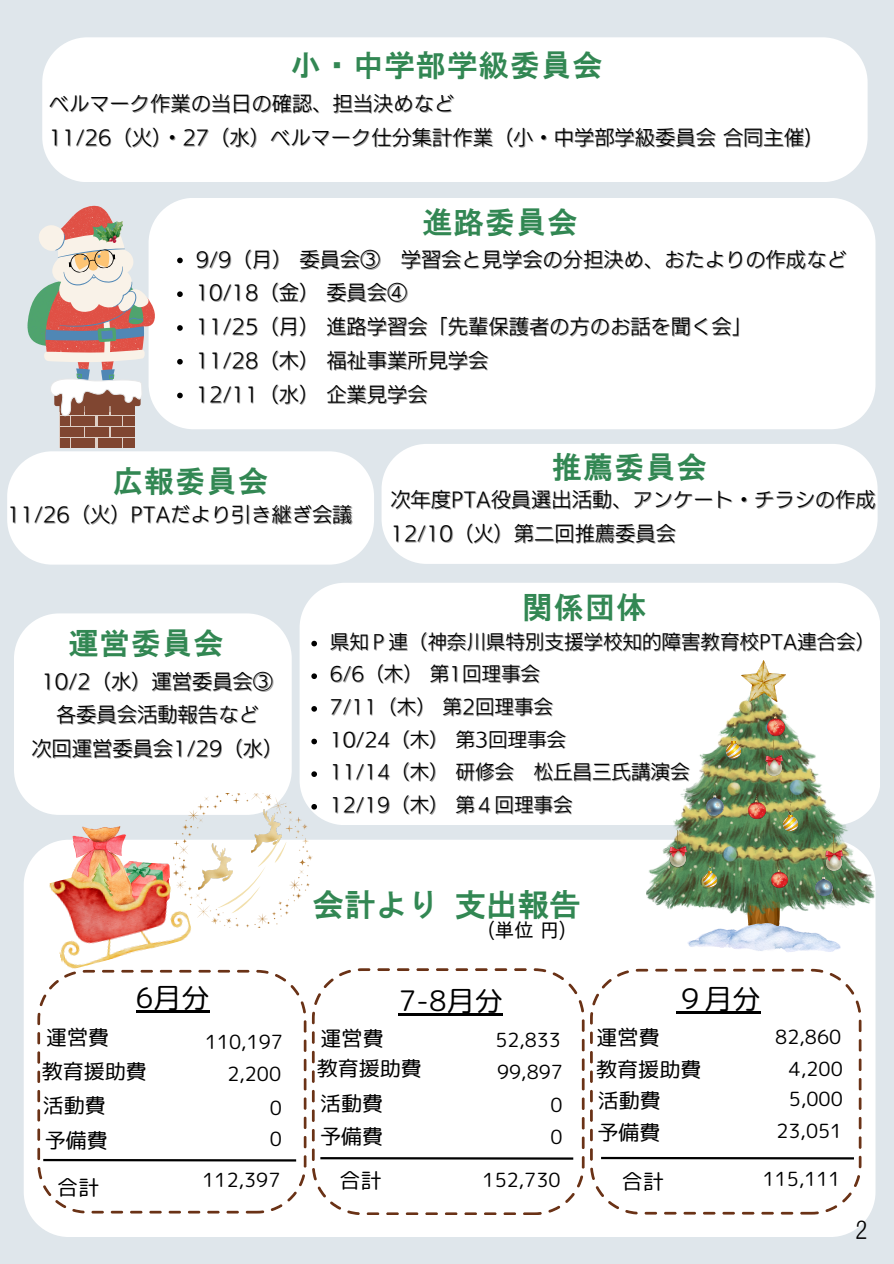
<style>
.page{position:relative;width:894px;height:1264px;background:#fff}
.page>*{position:absolute;margin:0;border:0;box-sizing:border-box;transform-origin:0 0}
.t1{font:31.5px "HG Gothic E";color:#328753}
.t2{font:30px "HG Gothic E";letter-spacing:.045em;color:#328753}
.t3{font:28.2px "rounded mplus 1 p regular";color:#000}
.t4{font:24px "HG Gothic M";color:#000}
.t5{font:21px "rounded mplus 1 p regular";color:#000}
.t6{font:20.25px "Canva UD Kakugo Small Pr 6 N R";color:#000}
.t7{font:19.5px "Canva UD Kakugo Small Pr 6 N R";color:#000}
.t8{font:19.5px "rounded mplus 1 p regular";color:#000}
.t9{font:19.5px "Canva Cezanne Pro N M";color:#000}
.s1{color:rgb(0 0 0/.4)}
</style>
<div class="page">
<div style="left:0;top:0;width:893px;height:1263px;background:#dfe6eb"></div>
<div style="left:42px;top:37px;width:825px;height:145px;background:#fff"></div>
<div style="left:158px;top:198px;width:717px;height:231px;background:#fff"></div>
<div style="left:7px;top:451px;width:367px;height:113px;background:#fff"></div>
<div style="left:381px;top:444px;width:496px;height:120px;background:#fff"></div>
<div style="left:299px;top:583px;width:580px;height:242px;background:#fff"></div>
<div style="left:24px;top:840px;width:851px;height:396px;background:#fff"></div>
<div style="left:37px;top:969px;width:269px;height:244px;background:#fff"></div>
<div style="left:312px;top:968px;width:272px;height:246px;background:#fff"></div>
<div style="left:590px;top:968px;width:271px;height:245px;background:#fff"></div>
<hr style="left:43px;top:1158px;width:253px;height:3px;background:#000">
<hr style="left:320px;top:1157px;width:253px;height:2px;background:#000">
<hr style="left:601px;top:1156px;width:252px;height:3px;background:#000">
<div style="left:14px;top:613px;width:278px;height:202px;background:#fff"></div>
<svg style="left:311px;top:640px;width:6px;height:6px"></svg>
<svg style="left:311px;top:673px;width:6px;height:6px"></svg>
<svg style="left:311px;top:706px;width:6px;height:5px"></svg>
<svg style="left:311px;top:738px;width:6px;height:6px"></svg>
<svg style="left:311px;top:771px;width:6px;height:6px"></svg>
<svg style="left:312px;top:804px;width:5px;height:5px"></svg>
<div style="left:60px;top:404px;width:75px;height:44px;background:linear-gradient(to right,#decfc6,#decfc6)"></div>
<div style="left:71px;top:416px;width:24px;height:9px;background:#804631"></div>
<div style="left:97px;top:416px;width:24px;height:9px;background:#804631"></div>
<div style="left:124px;top:416px;width:11px;height:9px;background:#804631"></div>
<div style="left:60px;top:416px;width:10px;height:9px;background:#804631"></div>
<div style="left:60px;top:427px;width:23px;height:10px;background:#804631"></div>
<div style="left:86px;top:427px;width:23px;height:10px;background:#804631"></div>
<div style="left:111px;top:427px;width:24px;height:10px;background:#804631"></div>
<div style="left:71px;top:438px;width:24px;height:9px;background:#804631"></div>
<div style="left:97px;top:438px;width:24px;height:9px;background:#804631"></div>
<div style="left:124px;top:438px;width:11px;height:9px;background:#804631"></div>
<div style="left:60px;top:438px;width:10px;height:9px;background:#804631"></div>
<svg style="left:27px;top:206px;width:131px;height:211px"></svg>
<img style="left:64px;top:826px;width:72px;height:25px">
<img style="left:42px;top:851px;width:152px;height:120px">
<img style="left:174px;top:793px;width:138px;height:134px">
<img style="left:97px;top:221px;width:26px;height:22px">
<svg style="left:745px;top:915px;width:34px;height:8px"></svg>
<img style="left:646px;top:690px;width:228px;height:225px">
<img style="left:741px;top:660px;width:44px;height:41px">
<img style="left:687px;top:923px;width:153px;height:29px">
<img style="left:765px;top:739px;width:16px;height:36px">
<img style="left:825px;top:834px;width:17px;height:36px">
<svg style="left:702px;top:849px;width:15px;height:38px"></svg>
<svg style="left:774px;top:793px;width:24px;height:38px"></svg>
<img style="left:771px;top:866px;width:16px;height:21px">
<img style="left:767px;top:713px;width:17px;height:22px">
<svg style="left:725px;top:719px;width:16px;height:39px"></svg>
<img style="left:669px;top:830px;width:17px;height:36px">
<img style="left:748px;top:796px;width:17px;height:22px">
<img style="left:706px;top:785px;width:17px;height:29px">
<svg style="left:177px;top:258px;width:6px;height:5px"></svg>
<svg style="left:177px;top:291px;width:6px;height:6px"></svg>
<svg style="left:177px;top:325px;width:6px;height:6px"></svg>
<svg style="left:177px;top:359px;width:6px;height:5px"></svg>
<svg style="left:177px;top:393px;width:6px;height:5px"></svg>
<hr style="left:136px;top:1010px;width:73px;height:2px;background:#000">
<hr style="left:675px;top:1011px;width:85px;height:2px;background:#000">
<hr style="left:398px;top:1013px;width:105px;height:2px;background:#000">
<img style="left:815px;top:866px;width:17px;height:29px">
<p class="t2" style="left:290px;top:50px;width:314px">小・中学部学級委員会</p>
<h4 class="t6" style="left:49px;top:93px;width:406px">ベルマーク作業の当<span class="s1">日</span>の確認、担当決めなど</h4>
<h1 class="t6" style="left:49px;top:127px;width:764px">11/26（<span class="s1">火</span>）・27（<span class="s1">水</span>）ベルマーク仕分集計作業（<span class="s1">小</span>・中学部学級委員会合同主催)</h1>
<p class="t2" style="left:422px;top:207px;width:157px">進路委員会</p>
<p class="t6" style="left:196px;top:249px;width:652px">9/9（<span class="s1">月</span>）委員会③ 学習会と<span class="s1">見</span>学会の分担決め、おたよりの作成など</p>
<p class="t6" style="left:196px;top:282px;width:213px">10/18（<span class="s1">金</span>）委員会④</p>
<h1 class="t6" style="left:196px;top:316px;width:557px">11/25（<span class="s1">月</span>）進路学習会「先輩保護者の<span class="s1">方</span>のお話を聞く会」</h1>
<h1 class="t6" style="left:196px;top:350px;width:294px">11/28（<span class="s1">木</span>）福祉事業所<span class="s1">見</span>学会</h1>
<h4 class="t6" style="left:196px;top:384px;width:233px">12/11（<span class="s1">水</span>）企業<span class="s1">見</span>学会</h4>
<h1 class="t2" style="left:113px;top:466px;width:157px">広報委員会</h1>
<p class="t6" style="left:7px;top:504px;width:347px">11/26（<span class="s1">火</span>）PTAだより引き継ぎ会議</p>
<p class="t2" style="left:551px;top:452px;width:157px">推薦委員会</p>
<p class="t6" style="left:390px;top:489px;width:486px">次年度PTA役員選出活動、アンケート・チラシの作成</p>
<p class="t6" style="left:390px;top:523px;width:287px">12/10（<span class="s1">火</span>）第<span class="s1">二</span>回推薦委員会</p>
<p class="t2" style="left:522px;top:592px;width:126px">関係団体</p>
<p class="t2" style="left:68px;top:628px;width:157px">運営委員会</p>
<p class="t6" style="left:41px;top:670px;width:233px">10/2（<span class="s1">水</span>）運営委員会③</p>
<p class="t6" style="left:56px;top:704px;width:204px">各委員会活動報告など</p>
<p class="t6" style="left:31px;top:738px;width:253px">次回運営委員会1/29（<span class="s1">水</span>）</p>
<h1 class="t7" style="left:330px;top:631px;width:546px">県知Ｐ連（神奈川県特別<span class="s1">支</span>援学校知的障害教育校PTA連合会）</h1>
<p class="t7" style="left:330px;top:664px;width:212px">6/6（<span class="s1">木</span>）第1回理事会</p>
<p class="t7" style="left:330px;top:696px;width:225px">7/11（<span class="s1">木</span>）第2回理事会</p>
<h1 class="t7" style="left:330px;top:729px;width:237px">10/24（<span class="s1">木</span>）第3回理事会</h1>
<p class="t7" style="left:330px;top:762px;width:361px">11/14（<span class="s1">木</span>）研修会 松丘昌三<span class="s1">氏</span>講演会</p>
<p class="t7" style="left:330px;top:794px;width:244px">12/19（<span class="s1">木</span>）第４回理事会</p>
<p class="t1" style="left:313px;top:888px;width:269px">会計より支出報告</p>
<p class="t9" style="left:487px;top:919px;width:80px">(単位円)</p>
<p class="t3" style="left:136px;top:977px;width:75px">6月分</p>
<p class="t3" style="left:398px;top:980px;width:106px">7-8月分</p>
<p class="t3" style="left:675px;top:979px;width:86px">９月分</p>
<p class="t5" style="left:46px;top:1022px;width:64px">運営費</p>
<p class="t5" style="left:42px;top:1056px;width:106px">教育援助費</p>
<p class="t5" style="left:43px;top:1090px;width:64px">活動費</p>
<p class="t5" style="left:45px;top:1125px;width:64px">予備費</p>
<p class="t8" style="left:205px;top:1027px;width:79px">110,197</p>
<p class="t8" style="left:227px;top:1060px;width:55px">2,200</p>
<p class="t8" style="left:270px;top:1093px;width:14px">0</p>
<p class="t8" style="left:270px;top:1124px;width:14px">0</p>
<p class="t5" style="left:320px;top:1023px;width:64px">運営費</p>
<p class="t5" style="left:317px;top:1053px;width:106px">教育援助費</p>
<p class="t5" style="left:320px;top:1088px;width:64px">活動費</p>
<p class="t5" style="left:320px;top:1121px;width:64px">予備費</p>
<p class="t8" style="left:495px;top:1026px;width:67px">52,833</p>
<p class="t8" style="left:497px;top:1057px;width:67px">99,897</p>
<p class="t8" style="left:550px;top:1090px;width:14px">0</p>
<p class="t8" style="left:550px;top:1123px;width:14px">0</p>
<p class="t5" style="left:596px;top:1022px;width:64px">運営費</p>
<p class="t5" style="left:596px;top:1054px;width:106px">教育援助費</p>
<p class="t5" style="left:597px;top:1085px;width:64px">活動費</p>
<p class="t5" style="left:597px;top:1117px;width:64px">予備費</p>
<p class="t8" style="left:775px;top:1023px;width:67px">82,860</p>
<p class="t8" style="left:788px;top:1054px;width:55px">4,200</p>
<p class="t8" style="left:788px;top:1085px;width:55px">5,000</p>
<p class="t8" style="left:776px;top:1117px;width:67px">23,051</p>
<p class="t5" style="left:57px;top:1172px;width:43px">合計</p>
<p class="t8" style="left:202px;top:1166px;width:79px">112,397</p>
<h1 class="t5" style="left:339px;top:1165px;width:43px">合計</h1>
<p class="t8" style="left:482px;top:1165px;width:79px">152,730</p>
<h5 class="t5" style="left:621px;top:1166px;width:43px">合計</h5>
<h2 class="t8" style="left:762px;top:1164px;width:79px">115,111</h2>
<p class="t4" style="left:855px;top:1218px;width:13px">2</p>
</div>
